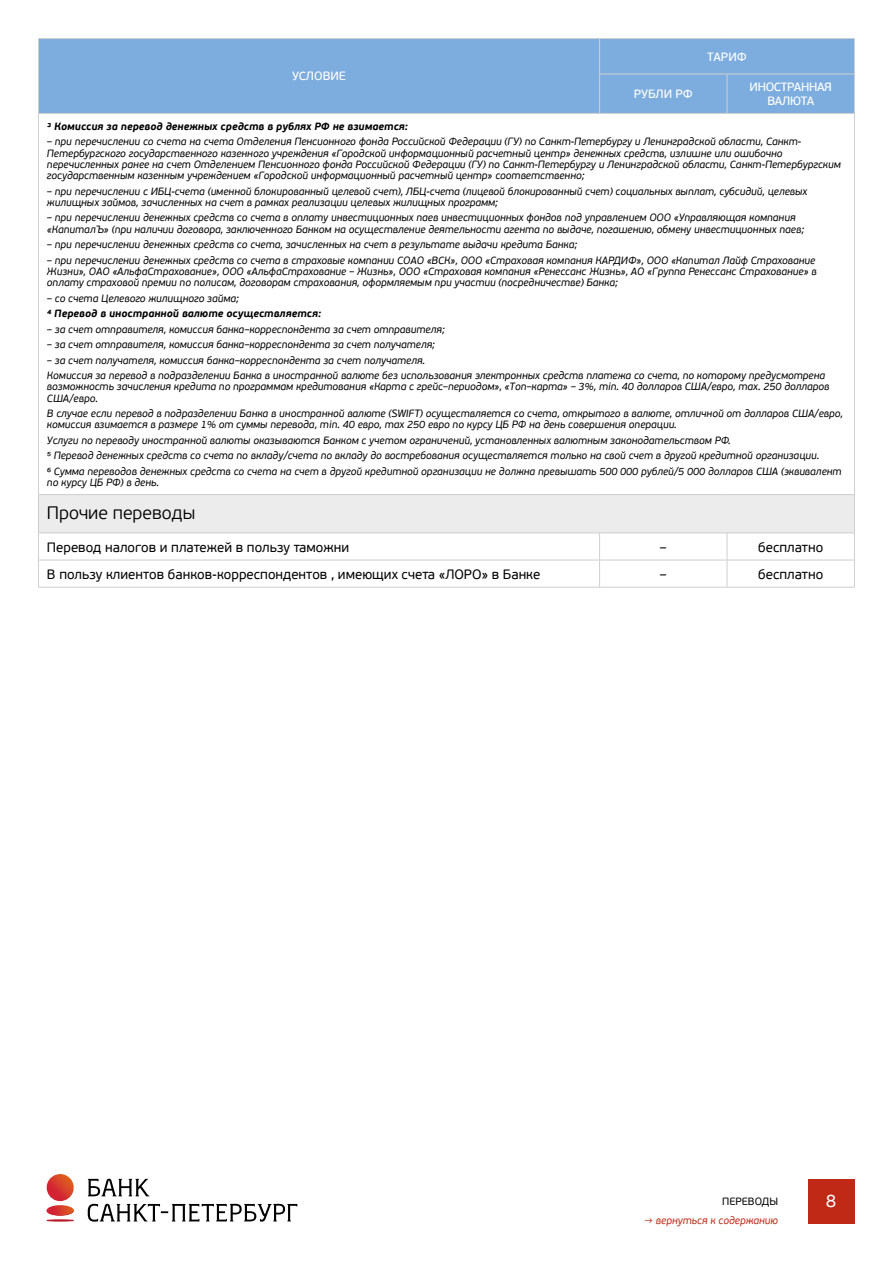
<style>
.page{position:relative;width:893px;height:1263px;background:#fff}
.page>*{position:absolute;margin:0;border:0;box-sizing:border-box;transform-origin:0 0}
.t1{font:300 18px "PF Beau Sans Pro";color:#000}
.t2{font:18px "PF Beau Sans Pro";color:#fff}
.t3{font:13.5px "PF Beau Sans Pro";color:#000}
.t4{font:12px/13.5px "PF Beau Sans Pro Bbook";letter-spacing:-.025em;color:#fff;text-align:center}
.t5{font:12px "PF Beau Sans Pro Bbook";color:#fff}
.t6{font:italic 10.5px/11.2px "PF Beau Sans Pro";color:#000}
.t7{font:italic 700 10.5px "PF Beau Sans Pro";color:#000}
.t8{font:italic 10.5px "PF Beau Sans Pro";color:#c02916}
.t9{font:10.5px "PF Beau Sans Pro";color:#000}
</style>
<div class="page">
<div style="left:808px;top:1179px;width:46px;height:45px;background:#c02916"></div>
<svg style="left:47px;top:1174px;width:27px;height:47px"></svg>
<svg style="left:88px;top:1179px;width:209px;height:42px"></svg>
<div style="left:39px;top:39px;width:815px;height:74px;background:#7dadde"></div>
<div style="left:38px;top:495px;width:816px;height:38px;background:#ececec"></div>
<hr style="left:727px;top:74px;width:1px;height:39px;background:#cfcfcf">
<hr style="left:854px;top:39px;width:1px;height:35px;background:#cfcfcf">
<hr style="left:854px;top:74px;width:1px;height:39px;background:#cfcfcf">
<hr style="left:854px;top:114px;width:1px;height:380px;background:#cfcfcf">
<hr style="left:854px;top:495px;width:1px;height:38px;background:#cfcfcf">
<svg style="left:727px;top:534px;width:1px;height:53px"></svg>
<hr style="left:38px;top:39px;width:1px;height:35px;background:#cfcfcf">
<hr style="left:38px;top:74px;width:1px;height:39px;background:#cfcfcf">
<hr style="left:38px;top:38px;width:562px;height:1px;background:#cfcfcf">
<hr style="left:38px;top:113px;width:562px;height:1px;background:#cfcfcf">
<hr style="left:599px;top:39px;width:1px;height:35px;background:#cfcfcf">
<hr style="left:599px;top:74px;width:1px;height:39px;background:#cfcfcf">
<hr style="left:600px;top:38px;width:127px;height:1px;background:#cfcfcf">
<hr style="left:727px;top:38px;width:128px;height:1px;background:#cfcfcf">
<hr style="left:599px;top:74px;width:128px;height:1px;background:#cfcfcf">
<hr style="left:727px;top:74px;width:128px;height:1px;background:#cfcfcf">
<hr style="left:600px;top:113px;width:127px;height:1px;background:#cfcfcf">
<hr style="left:727px;top:113px;width:128px;height:1px;background:#cfcfcf">
<hr style="left:38px;top:114px;width:1px;height:380px;background:#cfcfcf">
<hr style="left:38px;top:587px;width:562px;height:1px;background:#cfcfcf">
<hr style="left:600px;top:587px;width:127px;height:1px;background:#cfcfcf">
<hr style="left:727px;top:587px;width:128px;height:1px;background:#cfcfcf">
<hr style="left:38px;top:494px;width:562px;height:1px;background:#cfcfcf">
<hr style="left:38px;top:495px;width:1px;height:38px;background:#cfcfcf">
<hr style="left:600px;top:494px;width:127px;height:1px;background:#cfcfcf">
<hr style="left:727px;top:494px;width:128px;height:1px;background:#cfcfcf">
<hr style="left:600px;top:533px;width:127px;height:1px;background:#cfcfcf">
<hr style="left:727px;top:533px;width:128px;height:1px;background:#cfcfcf">
<hr style="left:600px;top:560px;width:127px;height:1px;background:#cfcfcf">
<hr style="left:727px;top:560px;width:128px;height:1px;background:#cfcfcf">
<svg style="left:854px;top:534px;width:1px;height:53px"></svg>
<hr style="left:38px;top:533px;width:562px;height:1px;background:#cfcfcf">
<svg style="left:599px;top:534px;width:1px;height:53px"></svg>
<hr style="left:38px;top:560px;width:562px;height:1px;background:#cfcfcf">
<svg style="left:38px;top:534px;width:1px;height:53px"></svg>
<p class="t5" style="left:292px;top:69px;width:56px">УСЛОВИЕ</p>
<p class="t4" style="left:707px;top:50px;width:41px">ТАРИФ</p>
<p class="t4" style="left:634px;top:88px;width:60px">РУБЛИ РФ</p>
<p class="t4" style="left:749px;top:81px;width:84px">ИНОСТРАННАЯ<br>ВАЛЮТА</p>
<p class="t7" style="left:47px;top:120px;width:362px">3 Комиссия за перевод денежных средств в рублях РФ не взимается:</p>
<p class="t6" style="left:47px;top:136px;width:795px">– при перечислении со счета на счета Отделения Пенсионного фонда Российской Федерации (ГУ) по Санкт-Петербургу и Ленинградской области, Санкт-Петербургского государственного казенного учреждения «Городской информационный расчетный центр» денежных средств, излишне или ошибочно перечисленных ранее на счет Отделением Пенсионного фонда Российской Федерации (ГУ) по Санкт-Петербургу и Ленинградской области, Санкт-Петербургским государственным казенным учреждением «Городской информационный расчетный центр» соответственно;</p>
<p class="t6" style="left:47px;top:186px;width:762px">– при перечислении с ИБЦ-счета (именной блокированный целевой счет), ЛБЦ-счета (лицевой блокированный счет) социальных выплат, субсидий, целевых жилищных займов, зачисленных на счет в рамках реализации целевых жилищных программ;</p>
<p class="t6" style="left:47px;top:212px;width:758px">– при перечислении денежных средств со счета в оплату инвестиционных паев инвестиционных фондов под управлением ООО «Управляющая компания «КапиталЪ» (при наличии договора, заключенного Банком на осуществление деятельности агента по выдаче, погашению, обмену инвестиционных паев;</p>
<p class="t6" style="left:47px;top:239px;width:532px">– при перечислении денежных средств со счета, зачисленных на счет в результате выдачи кредита Банка;</p>
<p class="t6" style="left:47px;top:255px;width:771px">– при перечислении денежных средств со счета в страховые компании СОАО «ВСК», ООО «Страховая компания КАРДИФ», ООО «Капитал Лайф Страхование<br>Жизни», ОАО «АльфаСтрахование», ООО «АльфаСтрахование – Жизнь», ООО «Страховая компания «Ренессанс Жизнь», АО «Группа Ренессанс Страхование» в оплату страховой премии по полисам, договорам страхования, оформляемым при участии (посредничестве) Банка;</p>
<p class="t6" style="left:47px;top:293px;width:193px">– со счета Целевого жилищного займа;</p>
<p class="t7" style="left:47px;top:307px;width:276px">4 Перевод в иностранной валюте осуществляется:</p>
<p class="t6" style="left:47px;top:324px;width:399px">– за счет отправителя, комиссия банка–корреспондента за счет отправителя;</p>
<p class="t6" style="left:47px;top:339px;width:389px">– за счет отправителя, комиссия банка–корреспондента за счет получателя;</p>
<p class="t6" style="left:47px;top:352px;width:780px;line-height:15.5px">– за счет получателя, комиссия банка–корреспондента за счет получателя.<br>Комиссия за перевод в подразделении Банка в иностранной валюте без использования электронных средств платежа со счета, по которому предусмотрена</p>
<p class="t6" style="left:47px;top:381px;width:784px">возможность зачисления кредита по программам кредитования «Карта с грейс–периодом», «Топ–карта» – 3%, min. 40 долларов США/евро, max. 250 долларов<br>США/евро.</p>
<p class="t6" style="left:47px;top:408px;width:797px">В случае если перевод в подразделении Банка в иностранной валюте (SWIFT) осуществляется со счета, открытого в валюте, отличной от долларов США/евро, комиссия взимается в размере 1% от суммы перевода, min. 40 евро, max 250 евро по курсу ЦБ РФ на день совершения операции.</p>
<p class="t6" style="left:47px;top:433px;width:796px;line-height:15.5px">Услуги по переводу иностранной валюты оказываются Банком с учетом ограничений, установленных валютным законодательством РФ.<br>5 Перевод денежных средств со счета по вкладу/счета по вкладу до востребования осуществляется только на свой счет в другой кредитной организации.<br>6 Сумма переводов денежных средств со счета на счет в другой кредитной организации не должна превышать 500 000 рублей/5 000 долларов США (эквивалент</p>
<p class="t6" style="left:47px;top:477px;width:114px">по курсу ЦБ РФ) в день.</p>
<h1 class="t1" style="left:47px;top:503px;width:150px">Прочие переводы</h1>
<p class="t3" style="left:47px;top:539px;width:304px">Перевод налогов и платежей в пользу таможни</p>
<p class="t3" style="left:660px;top:539px;width:8px">–</p>
<p class="t3" style="left:758px;top:539px;width:67px">бесплатно</p>
<p class="t3" style="left:47px;top:566px;width:495px">В пользу клиентов банков-корреспондентов , имеющих счета «ЛОРО» в Банке</p>
<p class="t3" style="left:660px;top:566px;width:8px">–</p>
<p class="t3" style="left:758px;top:566px;width:67px">бесплатно</p>
<p class="t9" style="left:722px;top:1196px;width:57px">ПЕРЕВОДЫ</p>
<h1 class="t2" style="left:826px;top:1191px;width:12px">8</h1>
<p class="t8" style="left:644px;top:1214px;width:135px">→ вернуться к содержанию</p>
</div>
